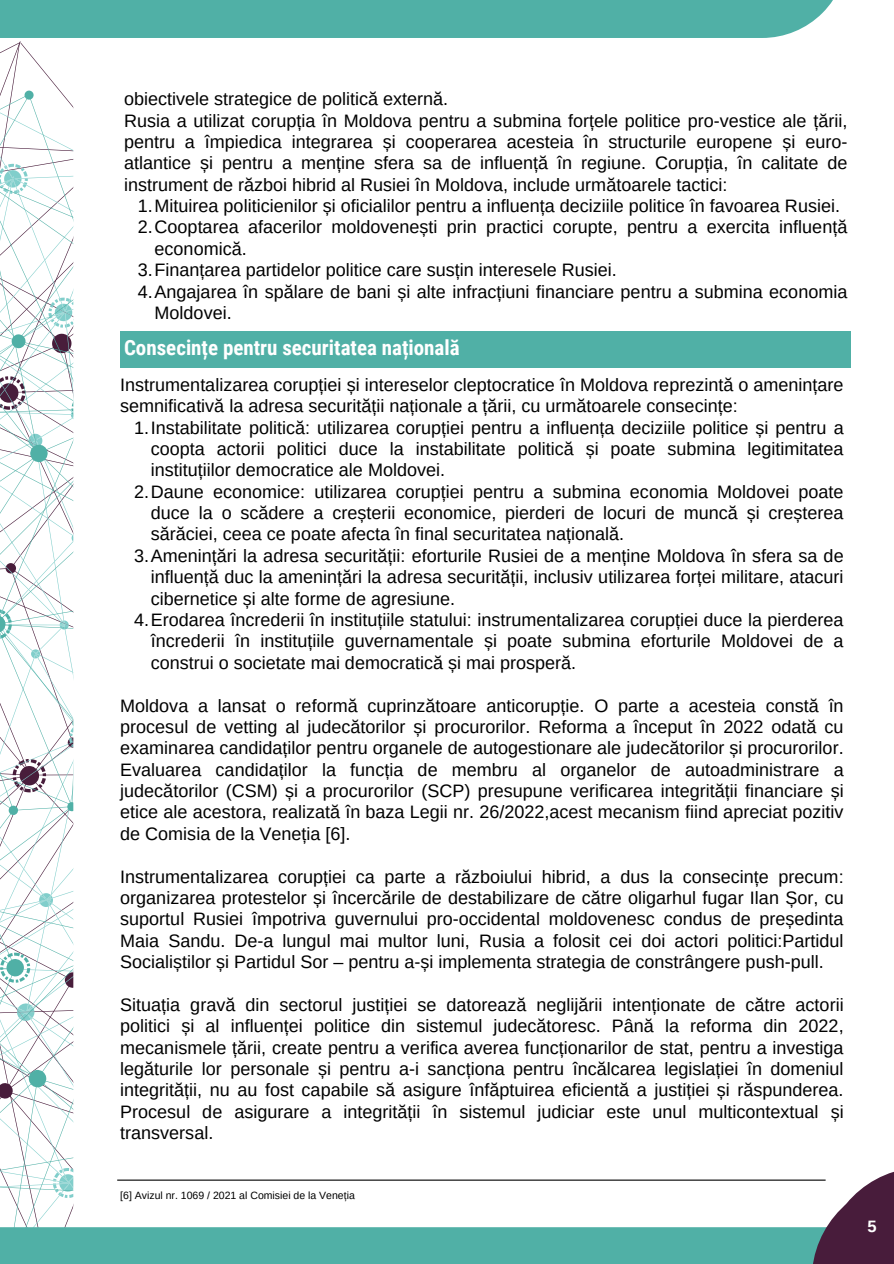
<style>
.page{position:relative;width:894px;height:1264px;background:#fff}
.page>*{position:absolute;margin:0;border:0;box-sizing:border-box;transform-origin:0 0}
.t1{font:700 21px "Roboto Condensed";color:#fff}
.t2{font:18px/21.3px "Arimo";color:#000;text-align:justify}
.t3{font:700 16.5px "Arimo";color:#fff}
.t4{font:10.5px "Arimo";color:#000}
</style>
<div class="page">
<svg style="left:0;top:41px;width:73px;height:1186px"></svg>
<div style="left:0;top:0;width:847px;height:38px;background:#50b0a6"></div>
<div style="left:0;top:1227px;width:893px;height:36px;background:#50b0a6"></div>
<svg style="left:877px;top:1172px;width:16px;height:7px"></svg>
<svg style="left:811px;top:1179px;width:82px;height:84px;fill:#481c3b"></svg>
<div style="left:121px;top:331px;width:729px;height:37px;background:#50b0a6"></div>
<hr style="left:117px;top:1179px;width:708px;height:1px;background:#000">
<p class="t2" style="left:124px;top:88px;width:724px;text-align:left">obiectivele strategice de politică externă.<br>Rusia a utilizat corupția în Moldova pentru a submina forțele politice pro-vestice ale țării, pentru a împiedica integrarea și cooperarea acesteia în structurile europene și euro&shy;atlantice și pentru a menține sfera sa de influență în regiune. Corupția, în calitate de instrument de război hibrid al Rusiei în Moldova, include următoarele tactici:</p>
<p class="t2" style="left:138px;top:195px;width:703px">1.Mituirea politicienilor și oficialilor pentru a influența deciziile politice în favoarea Rusiei.</p>
<p class="t2" style="left:154px;top:216px;width:694px;text-indent:-17px">2.Cooptarea afacerilor moldovenești prin practici corupte, pentru a exercita influență economică.</p>
<p class="t2" style="left:138px;top:259px;width:480px">3.Finanțarea partidelor politice care susțin interesele Rusiei.</p>
<h1 class="t2" style="left:154px;top:281px;width:694px;text-indent:-17px">4.Angajarea în spălare de bani și alte infracțiuni financiare pentru a submina economia<br>Moldovei.</h1>
<h2 class="t1" style="left:124px;top:335px;width:337px">Consecințe pentru securitatea națională</h2>
<p class="t2" style="left:120px;top:374px;width:724px">Instrumentalizarea corupției și intereselor cleptocratice în Moldova reprezintă o amenințare semnificativă la adresa securității naționale a țării, cu următoarele consecințe:</p>
<p class="t2" style="left:151px;top:416px;width:694px;text-indent:-17px">1.Instabilitate politică: utilizarea corupției pentru a influența deciziile politice și pentru a coopta actorii politici duce la instabilitate politică și poate submina legitimitatea instituțiilor democratice ale Moldovei.</p>
<p class="t2" style="left:151px;top:481px;width:694px;text-indent:-17px">2.Daune economice: utilizarea corupției pentru a submina economia Moldovei poate duce la o scădere a creșterii economice, pierderi de locuri de muncă și creșterea sărăciei, ceea ce poate afecta în final securitatea națională.</p>
<p class="t2" style="left:151px;top:545px;width:694px;text-indent:-17px">3.Amenințări la adresa securității: eforturile Rusiei de a menține Moldova în sfera sa de influență duc la amenințări la adresa securității, inclusiv utilizarea forței militare, atacuri cibernetice și alte forme de agresiune.</p>
<h2 class="t2" style="left:151px;top:609px;width:694px;text-indent:-17px">4.Erodarea încrederii în instituțiile statului: instrumentalizarea corupției duce la pierderea încrederii în instituțiile guvernamentale și poate submina eforturile Moldovei de a construi o societate mai democratică și mai prosperă.</h2>
<h2 class="t2" style="left:120px;top:694px;width:724px">Moldova a lansat o reformă cuprinzătoare anticorupție. O parte a acesteia constă în procesul de vetting al judecătorilor și procurorilor. Reforma a început în 2022 odată cu examinarea candidaților pentru organele de autogestionare ale judecătorilor și procurorilor.<br>Evaluarea candidaților la funcția de membru al organelor de autoadministrare a judecătorilor (CSM) și a procurorilor (SCP) presupune verificarea integrității financiare și etice ale acestora, realizată în baza Legii nr. 26/2022,acest mecanism fiind apreciat pozitiv de Comisia de la Veneția [6].</h2>
<h2 class="t2" style="left:120px;top:865px;width:724px">Instrumentalizarea corupției ca parte a războiului hibrid, a dus la consecințe precum: organizarea protestelor și încercările de destabilizare de către oligarhul fugar Ilan Șor, cu suportul Rusiei împotriva guvernului pro-occidental moldovenesc condus de președinta Maia Sandu. De-a lungul mai multor luni, Rusia a folosit cei doi actori politici:Partidul Socialiștilor și Partidul Sor – pentru a-și implementa strategia de constrângere push-pull.</h2>
<p class="t2" style="left:120px;top:994px;width:724px">Situația gravă din sectorul justiției se datorează neglijării intenționate de către actorii politici și al influenței politice din sistemul judecătoresc. Până la reforma din 2022, mecanismele țării, create pentru a verifica averea funcționarilor de stat, pentru a investiga legăturile lor personale și pentru a-i sancționa pentru încălcarea legislației în domeniul integrității, nu au fost capabile să asigure înfăptuirea eficientă a justiției și răspunderea.<br>Procesul de asigurare a integrității în sistemul judiciar este unul multicontextual și transversal.</p>
<p class="t4" style="left:120px;top:1189px;width:236px">[6] Avizul nr. 1069 / 2021 al Comisiei de la Veneția</p>
<p class="t3" style="left:862px;top:1214px;width:11px">5</p>
<h2 class="t3" style="left:867px;top:1216px;width:11px">5</h2>
</div>
